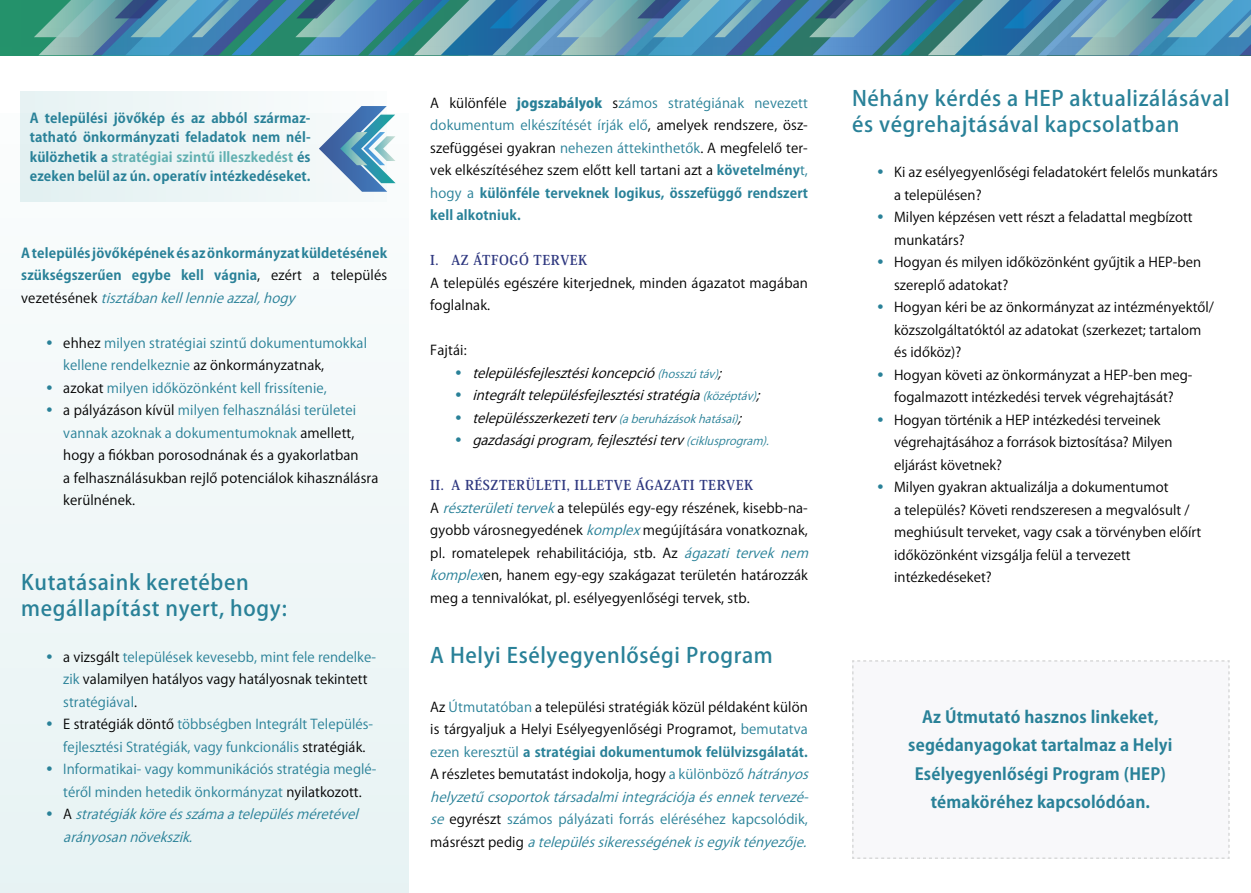
<style>
.page{position:relative;width:1251px;height:893px;background:#fff}
.page>*{position:absolute;margin:0;border:0;box-sizing:border-box;transform-origin:0 0}
.t1{font:500 21px/26.1px "Koz Go Pr 6 N";letter-spacing:.03em;color:#298198}
.t2{font:700 16.5px/28.5px "Koz Go Pr 6 N";letter-spacing:.01em;color:#298198;text-align:center}
.t3{font:13.5px/22.5px "Koz Go Pr 6 N";letter-spacing:.005em;color:#000}
.t4{font:13.5px/22.5px "Koz Go Pr 6 N";letter-spacing:.005em;color:#298198}
.t5{font:700 13.5px/19.5px "Koz Go Pr 6 N";letter-spacing:.01em;color:#298198;text-align:justify}
.t6{font:italic 13.5px "Koz Go Pr 6 N";color:#000}
.t7{font:italic 13.5px/22.5px "Koz Go Pr 6 N";color:#298198}
.t8{font:700 13.5px "Koz Min Pr 6 N";letter-spacing:.04em;color:#2e377f}
.s1{color:#61b0b1}
.s2{font-weight:400;color:#000}
.s3{font-weight:400;font-style:italic}
.s4{font-family:"Koz Min Pr 6 N";font-weight:700;font-size:15px}
.s5{color:#000}
.s6{font-family:"Koz Min Pr 6 N";font-weight:700;font-size:15px;color:#298198}
.s7{color:#298198}
.s8{font-family:"Koz Min Pr 6 N";font-weight:700;font-style:normal;font-size:15px}
.s9{font-style:normal;color:#000}
.s10{font-weight:800;color:#298198}
.s11{font-weight:700;color:#298198}
.s12{font-family:"Koz Min Pr 6 N";font-weight:700;font-style:normal;font-size:15px;color:#298198}
.s13{font-size:11.25px;color:#298198}
.s14{font-style:italic;color:#298198}
</style>
<div class="page">
<div style="left:0;top:113px;width:408px;height:780px;background:#f0f7f8"></div>
<svg style="left:852px;top:660px;width:378px;height:199px"></svg>
<div style="left:0;top:0;width:1250px;height:47px;background:#24926b"></div>
<svg style="left:34px;top:0;width:1216px;height:55px"></svg>
<div style="left:20px;top:92px;width:367px;height:110px;background:#ecf5f5"></div>
<svg style="left:319px;top:106px;width:76px;height:86px"></svg>
<p class="t5" style="left:30px;top:108px;width:282px">A települési jövőkép és az abból származ&shy;tatható önkormányzati feladatok nem nél&shy;külözhetik a <span class="s1">stratégiai szintű illeszkedést</span> és ezeken belül az ún. operatív intézkedéseket.</p>
<p class="t5" style="left:21px;top:242px;width:367px;line-height:22.5px">A település jövőképének és az önkormányzat küldetésének szükségszerűen egybe kell vágnia<span class="s2">, ezért a település v e z e t é s é n e k</span> <span class="s3">tisztábankelllennieazzal,hogy</span></p>
<p class="t4" style="left:63px;top:332px;width:305px;text-indent:-17px"><span class="s4">•</span> <span class="s5">ehhez</span> milyen stratégiai szintű dokumentumokkal kellene rendelkeznie <span class="s5">az önkormányzatnak,</span></p>
<p class="t4" style="left:46px;top:377px;width:282px"><span class="s4">•</span> <span class="s5">azokat</span> milyen időközönként kell frissítenie,</p>
<p class="t3" style="left:63px;top:399px;width:316px;text-indent:-17px"><span class="s6">•</span> a pályázáson kívül <span class="s7">milyen felhasználási területei vannak azoknak a dokumentumoknak</span> amellett, hogy a fiókban porosodnának és a gyakorlatban<br>a felhasználásukban rejlő potenciálok kihasználásra kerülnének.</p>
<h1 class="t1" style="left:21px;top:570px;width:267px">Kutatásaink keretében megállapítást nyert, hogy:</h1>
<p class="t3" style="left:63px;top:646px;width:314px;text-indent:-17px"><span class="s6">•</span> a vizsgált <span class="s7">települések kevesebb, mint fele rendelke&shy;zik</span> valamilyen hatályos vagy hatályosnak tekintett <span class="s7">stratégiával</span>.</p>
<p class="t4" style="left:63px;top:713px;width:311px;text-indent:-17px"><span class="s4">•</span> <span class="s5">E stratégiák döntő</span> többségben Integrált Település&shy;fejlesztési Stratégiák, vagy funkcionális <span class="s5">stratégiák.</span></p>
<p class="t4" style="left:46px;top:758px;width:332px;text-align:center"><span class="s4">•</span> Informatikai- vagy kommunikációs stratégia meglé&shy;téről minden hetedik önkormányzat <span class="s5">nyilatkozott.</span></p>
<p class="t7" style="left:63px;top:803px;width:302px;text-indent:-17px"><span class="s8">•</span> <span class="s9">A</span> stratégiákköreésszámaatelepülésméretével arányosannövekszik.</p>
<p class="t3" style="left:430px;top:92px;width:379px;text-align:justify">A különféle <span class="s10">jogszabályok</span> s<span class="s7">zámos stratégiának nevezett dokumentum elkészítését írják elő</span>, amelyek rendszere, ös - szefüggései gyakran <span class="s7">nehezen áttekinthetők</span>. A megfelelő ter&shy;vek elkészítéséhez szem előtt kell tartani azt a <span class="s11">követelmény</span><span class="s7">t, hogy a</span> <span class="s11">különféle terveknek logikus, összefüggő rendszert kell alkotniuk.</span></p>
<p class="t8" style="left:430px;top:252px;width:159px">I. AZ ÁTFOGÓ TERVEK</p>
<p class="t3" style="left:430px;top:272px;width:379px">A település egészére kiterjednek, minden ágazatot magában foglalnak.</p>
<p class="t3" style="left:430px;top:339px;width:38px">Fajtái:</p>
<p class="t6" style="left:455px;top:365px;width:273px"><span class="s12">•</span> településfej lesztésikoncepció<span class="s13">(hosszútáv)</span>;</p>
<p class="t6" style="left:455px;top:387px;width:311px"><span class="s12">•</span> integrálttelepülésfej lesztésistratégia<span class="s13">(középtáv)</span>;</p>
<p class="t6" style="left:455px;top:410px;width:293px"><span class="s12">•</span> településszerkezetiterv<span class="s13">(aberuházásokhatásai)</span>;</p>
<p class="t6" style="left:455px;top:432px;width:320px"><span class="s12">•</span> gazdaságiprogram,fej lesztésiterv<span class="s13">(ciklusprogram).</span></p>
<p class="t8" style="left:430px;top:477px;width:324px">II. A RÉSZTERÜLETI, ILLETVE ÁGAZATI TERVEK</p>
<p class="t3" style="left:430px;top:497px;width:385px">A <span class="s14">részterületitervek</span>a település egy-egy részének, kisebb-na&shy;gyobb városnegyedének <span class="s14">komplex</span>megújítására vonatkoznak, pl. romatelepek rehabilitációja, stb. Az <span class="s14">ágazatiterveknem komplex</span>en, hanem egy-egy szakágazat területén határozzák meg a tennivalókat, pl. esélyegyenlőségi tervek, stb.</p>
<h1 class="t1" style="left:430px;top:643px;width:344px">A Helyi Esélyegyenlőségi Program</h1>
<p class="t3" style="left:430px;top:696px;width:385px">Az <span class="s7">Útmutatóban</span> a települési stratégiák közül példaként külön is tárgyaljuk a Helyi Esélyegyenlőségi Programot, <span class="s7">bemutatva ezen keresztül</span> <span class="s11">a stratégiai dokumentumok felülvizsgálatát.<br></span>A részletes bemutatást indokolja, hogy <span class="s7">a különböző</span> <span class="s14">hátrányos helyzetűcsoportoktársadalmiintegrációjaésennektervezé&shy;se</span>egyrészt <span class="s7">számos pályázati forrás eléréséhez kapcsolódik, </span>m á s r é s z t p e d i g <span class="s14">atelepüléssikerességénekisegyiktényezője.</span></p>
<h1 class="t1" style="left:851px;top:86px;width:379px">Néhány kérdés a HEP aktualizálásával és végrehajtásával kapcsolatban</h1>
<p class="t3" style="left:893px;top:161px;width:325px;text-indent:-17px"><span class="s6">•</span> Ki az esélyegyenlőségi feladatokért felelős munkatárs a településen?</p>
<p class="t3" style="left:893px;top:206px;width:300px;text-indent:-17px"><span class="s6">•</span> Milyen képzésen vett részt a feladattal megbízott munkatárs?</p>
<p class="t3" style="left:893px;top:251px;width:309px;text-indent:-17px"><span class="s6">•</span> Hogyan és milyen időközönként gyűjtik a HEP-ben szereplő adatokat?</p>
<p class="t3" style="left:893px;top:296px;width:321px;text-indent:-17px"><span class="s6">•</span> Hogyan kéri be az önkormányzat az intézményektől/ közszolgáltatóktól az adatokat (szerkezet; tartalom és időköz)?</p>
<p class="t3" style="left:876px;top:364px;width:317px;text-align:center"><span class="s6">•</span> Hogyan követi az önkormányzat a HEP-ben meg&shy;fogalmazott intézkedési tervek végrehajtását?</p>
<p class="t3" style="left:893px;top:409px;width:280px;text-indent:-17px"><span class="s6">•</span> Hogyan történik a HEP intézkedési terveinek végrehajtásához a források biztosítása? Milyen eljárást követnek?</p>
<p class="t3" style="left:893px;top:476px;width:308px;text-indent:-17px"><span class="s6">•</span> Milyen gyakran aktualizálja a dokumentumot<br>a település? Követi rendszeresen a megvalósult / meghiúsult terveket, vagy csak a törvényben előírt időközönként vizsgálja felül a tervezett intézkedéseket?</p>
<p class="t2" style="left:908px;top:703px;width:266px">Az Útmutató hasznos linkeket, segédanyagokat tartalmaz a Helyi<br>Esélyegyenlőségi Program (HEP) témaköréhez kapcsolódóan.</p>
</div>
